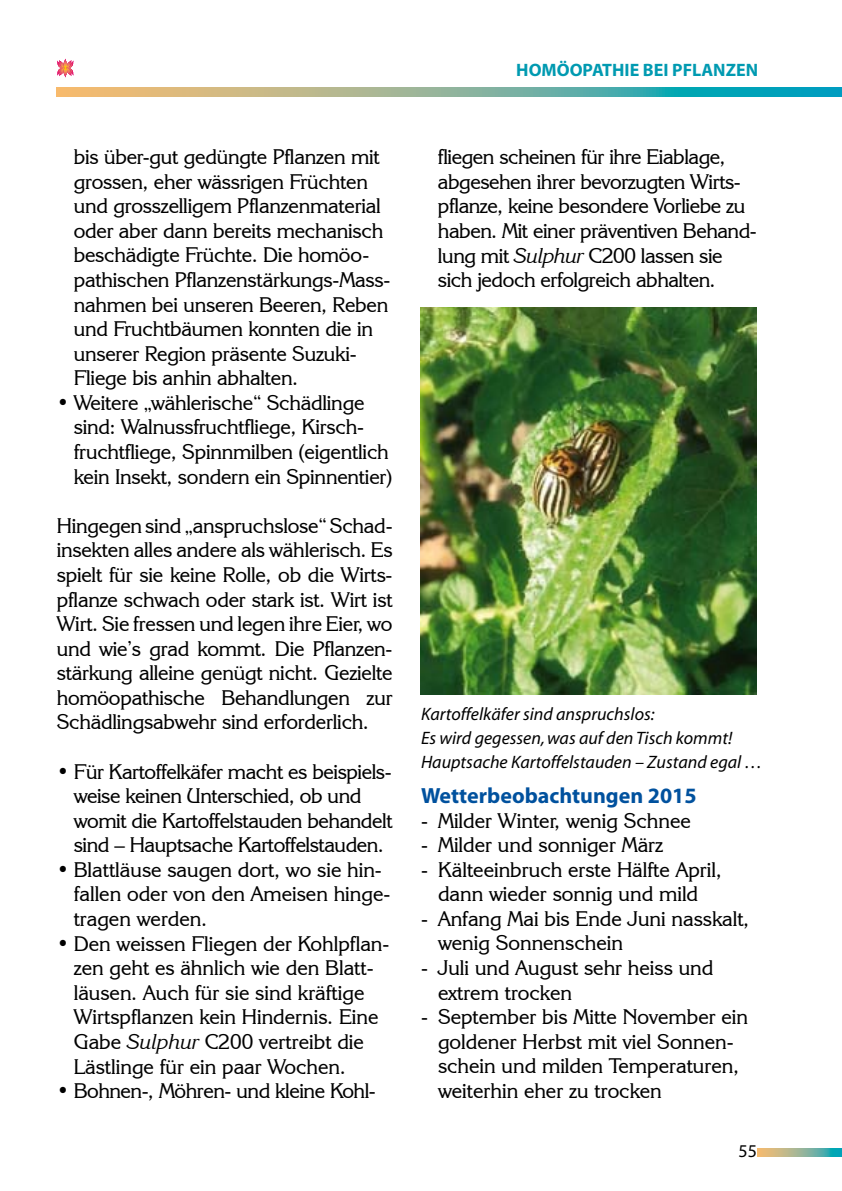
<style>
.page{position:relative;width:842px;height:1191px;background:#fff}
.page>*{position:absolute;margin:0;border:0;box-sizing:border-box;transform-origin:0 0}
.t1{font:700 22px "Myriad Pro";color:#00519e}
.t2{font:21px/24.6px "Korinna IT Cby BT";letter-spacing:-.01em;color:#000}
.t3{font:italic 18px/24px "Myriad";color:#000}
.t4{font:700 18px "Myriad Pro";color:#009ab1}
.t5{font:18px "Myriad Pro";color:#000}
.s1{font-style:italic}
</style>
<div class="page">
<svg style="left:57px;top:88px;width:785px;height:8px;background:#7fb09a"></svg>
<svg style="left:757px;top:1148px;width:85px;height:8px"></svg>
<svg style="left:57px;top:59px;width:17px;height:18px"></svg>
<img style="left:421px;top:308px;width:336px;height:386px">
<p class="t4" style="left:516px;top:59px;width:243px">HOMÖOPATHIE BEI PFLANZEN</p>
<p class="t2" style="left:74px;top:144px;width:318px">bis über-gut gedüngte Pflanzen mit grossen, eher wässrigen Früchten und grosszelligem Pflanzenmaterial oder aber dann bereits mechanisch beschädigte Früchte. Die homöo&shy;pathischen Pflanzenstärkungs-Mass&shy;nahmen bei unseren Beeren, Reben und Fruchtbäumen konnten die in unserer Region präsente Suzuki-Fliege bis anhin abhalten.</p>
<p class="t2" style="left:74px;top:390px;width:320px;text-indent:-17px">• Weitere „wählerische“ Schädlinge sind: Walnussfruchtfliege, Kirsch&shy;fruchtfliege, Spinnmilben (eigentlich kein Insekt, sondern ein Spinnentier)</p>
<p class="t2" style="left:57px;top:513px;width:337px;text-align:justify">Hingegen sind „anspruchslose“ Schad&shy;insekten alles andere als wählerisch. Es spielt für sie keine Rolle, ob die Wirts&shy;pflanze schwach oder stark ist. Wirt ist Wirt. Sie fressen und legen ihre Eier, wo und wie’s grad kommt. Die Pflanzen&shy;stärkung alleine genügt nicht. Gezielte homöopathische Behandlungen zur Schädlingsabwehr sind erforderlich.</p>
<p class="t2" style="left:74px;top:758px;width:320px;text-indent:-17px">• Für Kartoffelkäfer macht es beispiels&shy;weise keinen Unterschied, ob und womit die Kartoffelstauden behandelt sind – Hauptsache Kartoffelstauden.</p>
<p class="t2" style="left:74px;top:857px;width:318px;text-indent:-17px">• Blattläuse saugen dort, wo sie hin&shy;fallen oder von den Ameisen hinge&shy;tragen werden.</p>
<p class="t2" style="left:74px;top:930px;width:317px;text-indent:-17px">• Den weissen Fliegen der Kohlpflan&shy;zen geht es ähnlich wie den Blatt&shy;läusen. Auch für sie sind kräftige Wirtspflanzen kein Hindernis. Eine Gabe <span class="s1">Sulphur</span> C200 vertreibt die Lästlinge für ein paar Wochen.</p>
<p class="t2" style="left:57px;top:1078px;width:321px">• Bohnen-, Möhren- und kleine Kohl-</p>
<p class="t2" style="left:438px;top:144px;width:320px">fliegen scheinen für ihre Eiablage, abgesehen ihrer bevorzugten Wirts&shy;pflanze, keine besondere Vorliebe zu haben. Mit einer präventiven Behand&shy;lung mit <span class="s1">Sulphur</span> C200 lassen sie sich jedoch erfolgreich abhalten.</p>
<p class="t3" style="left:421px;top:702px;width:343px">Kartoffelkäfer sind anspruchslos:<br>Es wird gegessen, was auf den Tisch kommt!<br>Hauptsache Kartoffelstauden – Zustand egal …</p>
<p class="t1" style="left:421px;top:781px;width:277px">Wetterbeobachtungen 2015</p>
<p class="t2" style="left:421px;top:807px;width:271px">- Milder Winter, wenig Schnee</p>
<p class="t2" style="left:421px;top:832px;width:244px">- Milder und sonniger März</p>
<p class="t2" style="left:421px;top:857px;width:302px;text-align:center">- Kälteeinbruch erste Hälfte April, dann wieder sonnig und mild</p>
<p class="t2" style="left:438px;top:906px;width:313px;text-indent:-17px">- Anfang Mai bis Ende Juni nasskalt, wenig Sonnenschein</p>
<p class="t2" style="left:438px;top:955px;width:277px;text-indent:-17px">- Juli und August sehr heiss und extrem trocken</p>
<p class="t2" style="left:438px;top:1004px;width:312px;text-indent:-17px">- September bis Mitte November ein goldener Herbst mit viel Sonnen&shy;schein und milden Temperaturen, weiterhin eher zu trocken</p>
<p class="t5" style="left:738px;top:1139px;width:20px">55</p>
</div>
